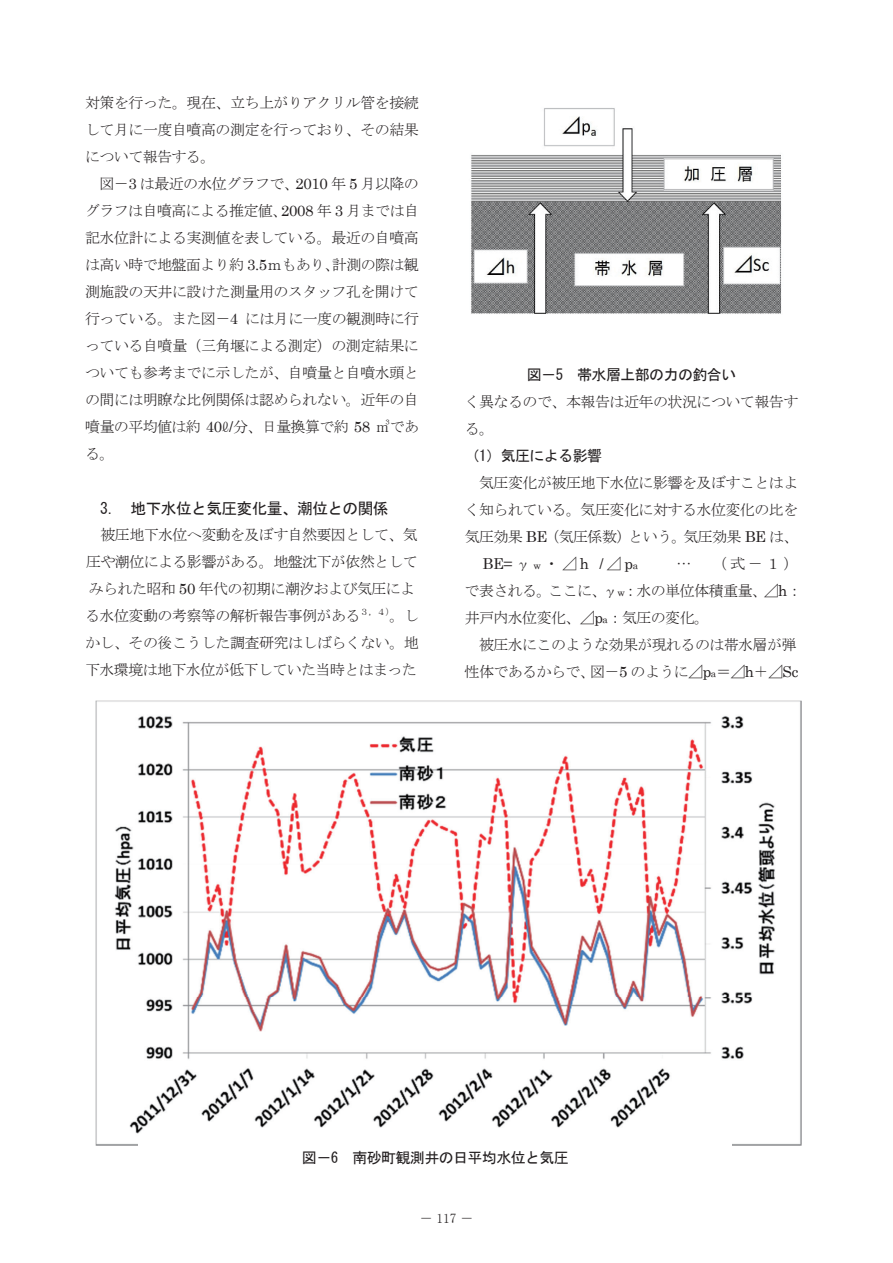
<style>
.page{position:relative;width:893px;height:1263px;background:#fff}
.page>*{position:absolute;margin:0;border:0;box-sizing:border-box;transform-origin:0 0}
.t1{font:15.75px "MS Gothic";letter-spacing:-.04em;color:#231f20}
.t2{font:15px/27px "MS Mincho";letter-spacing:-.04em;color:#231f20;text-align:justify}
.t3{font:15px "MS Gothic";letter-spacing:-.04em;color:#231f20}
.t4{font:15px "Century";color:#231f20}
.t5{font:13.5px "MS Mincho";color:#231f20}
.s1{font-family:"Century"}
.s2{font-family:"MS Mincho"}
.s3{font-size:9.75px}
.s4{font-family:"Century";font-size:9.75px}
</style>
<div class="page">
<img style="left:471px;top:108px;width:311px;height:206px">
<img style="left:95px;top:700px;width:706px;height:446px">
<div style="left:138px;top:1138px;width:594px;height:34px;background:#fff"></div>
<p class="t2" style="left:85px;top:89px;width:335px">対策を行った。現在、立ち上がりアクリル管を接続して月に一度自噴高の測定を行っており、その結果について報告する。</p>
<p class="t2" style="left:85px;top:170px;width:335px;text-indent:14px">図－<span class="s1">3</span> は最近の水位グラフで、<span class="s1">2010</span> 年 <span class="s1">5</span> 月以降のグラフは自噴高による推定値、<span class="s1">2008</span> 年 <span class="s1">3</span> 月までは自記水位計による実測値を表している。最近の自噴高は高い時で地盤面より約 <span class="s1">3.5</span>ｍもあり、計測の際は観測施設の天井に設けた測量用のスタッフ孔を開けて行っている。また図－<span class="s1">4</span> には月に一度の観測時に行っている自噴量（三角堰による測定）の測定結果についても参考までに示したが、自噴量と自噴水頭との間には明瞭な比例関係は認められない。近年の自噴量の平均値は約 <span class="s1">40</span>ℓ<span class="s1">/</span>分、日量換算で約 <span class="s1">58</span> ㎥である。</p>
<p class="t1" style="left:100px;top:500px;width:290px">3. 地下水位と気圧変化量、潮位との関係</p>
<p class="t2" style="left:85px;top:521px;width:335px;text-align:left;text-indent:15px">被圧地下水位へ変動を及ぼす自然要因として、気圧や潮位による影響がある。地盤沈下が依然としてみられた昭和 <span class="s1">50</span> 年代の初期に潮汐および気圧による水位変動の考察等の解析報告事例がある<sup>３，４）</sup>。しかし、その後こうした調査研究はしばらくない。地下水環境は地下水位が低下していた当時とはまった</p>
<p class="t3" style="left:527px;top:367px;width:211px">図－5 帯水層上部の力の釣合い</p>
<p class="t2" style="left:465px;top:388px;width:335px">く異なるので、本報告は近年の状況について報告する。</p>
<p class="t3" style="left:465px;top:448px;width:139px">（1）気圧による影響</p>
<p class="t2" style="left:465px;top:469px;width:335px;text-indent:14px">気圧変化が被圧地下水位に影響を及ぼすことはよく知られている。気圧変化に対する水位変化の比を気圧効果 <span class="s1">BE</span>（気圧係数）という。気圧効果 <span class="s1">BE</span> は、</p>
<p class="t4" style="left:483px;top:551px;width:157px">BE=<span class="s2">γ</span><span class="s3">w</span> <span class="s2">・⊿</span>h /<span class="s2">⊿</span>p<span class="s3">a</span></p>
<p class="t2" style="left:677px;top:550px;width:17px">…</p>
<p class="t2" style="left:465px;top:550px;width:339px;text-align:left;text-indent:248px">（式－１）で表される。ここに、γ<span class="s4">w</span>：水の単位体積重量、⊿<span class="s1">h</span>：井戸内水位変化、⊿<span class="s1">p</span><span class="s4">a</span>：気圧の変化。</p>
<p class="t2" style="left:465px;top:631px;width:335px;text-align:right">被圧水にこのような効果が現れるのは帯水層が弾性体であるからで、図－<span class="s1">5</span> のように⊿<span class="s1">p</span><span class="s4">a</span>＝⊿<span class="s1">h</span>＋⊿<span class="s1">Sc</span></p>
<p class="t3" style="left:302px;top:1150px;width:268px">図－6 南砂町観測井の日平均水位と気圧</p>
<p class="t5" style="left:419px;top:1211px;width:55px">－ 117 －</p>
</div>
